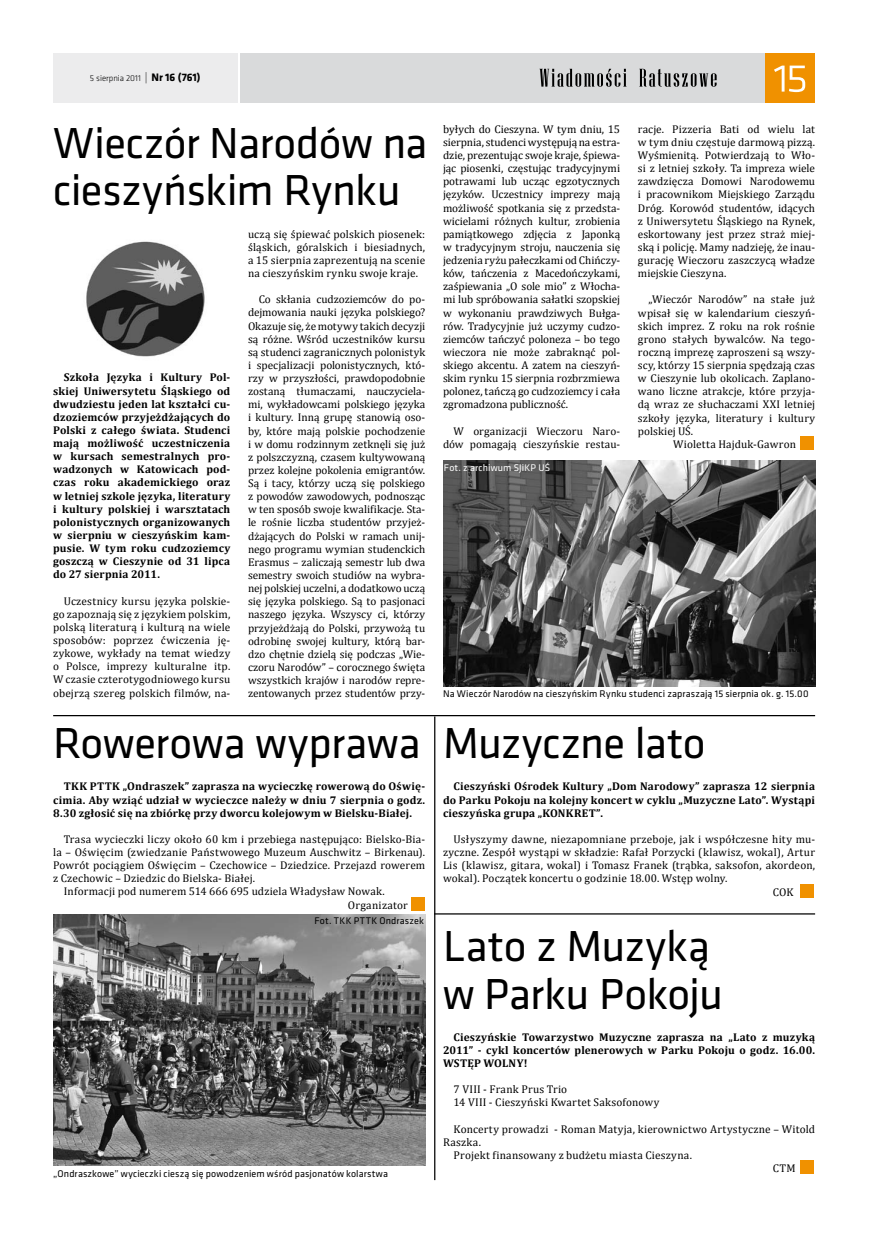
<style>
.page{position:relative;width:886px;height:1251px;background:#fff}
.page>*{position:absolute;margin:0;border:0;box-sizing:border-box;transform-origin:0 0}
.t1{font:45px/47.5px "Klavika";letter-spacing:-.01em;color:#000}
.t2{font:11.25px/13.1px "Cambria";letter-spacing:.015em;color:#000;text-align:justify}
.t3{font:700 11.25px/13.1px "Cambria";letter-spacing:.015em;color:#000;text-align:justify}
.t4{font:11.25px "Cambria";letter-spacing:-.005em;color:#000}
.t5{font:10px "Klavika";letter-spacing:.015em;color:#000}
.t6{font:10px "Klavika";letter-spacing:.015em;color:#fff}
.t7{font:300 8.75px "Klavika";color:#000}
.s1{font-size:11.25px}
.s2{font-weight:700;font-size:11.25px}
</style>
<div class="page">
<div style="left:53px;top:53px;width:184px;height:50px;background:#ececed"></div>
<div style="left:240px;top:54px;width:574px;height:49px;background:#d9dadb"></div>
<svg style="left:639px;top:69px;width:78px;height:18px"></svg>
<svg style="left:539px;top:69px;width:87px;height:18px"></svg>
<div style="left:765px;top:54px;width:49px;height:49px;background:#f09100"></div>
<svg style="left:774px;top:66px;width:31px;height:26px"></svg>
<img style="left:86px;top:241px;width:119px;height:116px">
<img style="left:443px;top:461px;width:372px;height:226px">
<img style="left:53px;top:914px;width:372px;height:252px">
<hr style="left:53px;top:715px;width:762px;height:1px;background:#000">
<hr style="left:434px;top:913px;width:381px;height:1px;background:#000">
<hr style="left:434px;top:716px;width:1px;height:464px;background:#000">
<div style="left:411px;top:897px;width:13px;height:14px;background:#f09100"></div>
<div style="left:801px;top:1161px;width:13px;height:13px;background:#f09100"></div>
<div style="left:801px;top:884px;width:13px;height:14px;background:#f09100"></div>
<div style="left:801px;top:437px;width:13px;height:13px;background:#f09100"></div>
<p class="t7" style="left:90px;top:73px;width:112px">5 sierpnia 2011 <span class="s1">|</span> <span class="s2">Nr 16 (761)</span></p>
<h1 class="t1" style="left:53px;top:118px;width:376px">Wieczór Narodów na cieszyńskim Rynku</h1>
<p class="t3" style="left:53px;top:371px;width:179px;text-indent:11px">Szkoła Języka i Kultury Pol&shy;skiej Uniwersytetu Śląskiego od dwudziestu jeden lat kształci cu&shy;dzoziemców przyjeżdżających do Polski z całego świata. Studenci mają możliwość uczestniczenia w kursach semestralnych pro&shy;wadzonych w Katowicach pod&shy;czas roku akademickiego oraz w letniej szkole języka, literatury i kultury polskiej i warsztatach polonistycznych organizowanych w sierpniu w cieszyńskim kam&shy;pusie. W tym roku cudzoziemcy goszczą w Cieszynie od 31 lipca do 27 sierpnia 2011.</p>
<p class="t2" style="left:53px;top:594px;width:179px;text-indent:11px">Uczestnicy kursu języka polskie&shy;go zapoznają się z językiem polskim, polską literaturą i kulturą na wiele sposobów: poprzez ćwiczenia ję&shy;zykowe, wykłady na temat wiedzy o Polsce, imprezy kulturalne itp.<br>W czasie czterotygodniowego kursu obejrzą szereg polskich filmów, na-</p>
<p class="t2" style="left:248px;top:227px;width:179px">uczą się śpiewać polskich piosenek: śląskich, góralskich i biesiadnych, a 15 sierpnia zaprezentują na scenie na cieszyńskim rynku swoje kraje.</p>
<p class="t2" style="left:248px;top:293px;width:179px;text-indent:11px">Co skłania cudzoziemców do po&shy;dejmowania nauki języka polskiego?<br>Okazuje się, że motywy takich decyzji są różne. Wśród uczestników kursu są studenci zagranicznych polonistyk i specjalizacji polonistycznych, któ&shy;rzy w przyszłości, prawdopodobnie zostaną tłumaczami, nauczyciela&shy;mi, wykładowcami polskiego języka i kultury. Inną grupę stanowią oso&shy;by, które mają polskie pochodzenie i w domu rodzinnym zetknęli się już z polszczyzną, czasem kultywowaną przez kolejne pokolenia emigrantów.<br>Są i tacy, którzy uczą się polskiego z powodów zawodowych, podnosząc w ten sposób swoje kwalifikacje. Sta&shy;le rośnie liczba studentów przyjeż&shy;dżających do Polski w ramach unij&shy;nego programu wymian studenckich Erasmus – zaliczają semestr lub dwa semestry swoich studiów na wybra&shy;nej polskiej uczelni, a dodatkowo uczą się języka polskiego. Są to pasjonaci naszego języka. Wszyscy ci, którzy przyjeżdżają do Polski, przywożą tu odrobinę swojej kultury, którą bar&shy;dzo chętnie dzielą się podczas „Wie&shy;czoru Narodów” – corocznego święta wszystkich krajów i narodów repre&shy;zentowanych przez studentów przy-</p>
<h1 class="t1" style="left:53px;top:717px;width:369px">Rowerowa wyprawa</h1>
<p class="t3" style="left:53px;top:780px;width:374px;text-indent:11px">TKK PTTK „Ondraszek” zaprasza na wycieczkę rowerową do Oświę&shy;cimia. Aby wziąć udział w wycieczce należy w dniu 7 sierpnia o godz.<br>8.30 zgłosić się na zbiórkę przy dworcu kolejowym w Bielsku-Białej.</p>
<p class="t2" style="left:64px;top:832px;width:363px">Trasa wycieczki liczy około 60 km i przebiega następująco: Bielsko-Bia-</p>
<p class="t2" style="left:53px;top:846px;width:374px">la – Oświęcim (zwiedzanie Państwowego Muzeum Auschwitz – Birkenau).</p>
<p class="t2" style="left:53px;top:859px;width:373px">Powrót pociągiem Oświęcim – Czechowice – Dziedzice. Przejazd rowerem</p>
<p class="t2" style="left:53px;top:872px;width:203px">z Czechowic – Dziedzic do Bielska- Białej.</p>
<p class="t2" style="left:64px;top:885px;width:323px">Informacji pod numerem 514 666 695 udziela Władysław Nowak.</p>
<p class="t2" style="left:348px;top:898px;width:61px">Organizator</p>
<p class="t5" style="left:314px;top:914px;width:111px">Fot. TKK PTTK Ondraszek</p>
<p class="t5" style="left:53px;top:1167px;width:336px">„Ondraszkowe” wycieczki cieszą się powodzeniem wśród pasjonatów kolarstwa</p>
<p class="t2" style="left:443px;top:122px;width:179px">byłych do Cieszyna. W tym dniu, 15 sierpnia, studenci występują na estra&shy;dzie, prezentując swoje kraje, śpiewa&shy;jąc piosenki, częstując tradycyjnymi potrawami lub ucząc egzotycznych języków. Uczestnicy imprezy mają możliwość spotkania się z przedsta&shy;wicielami różnych kultur, zrobienia pamiątkowego zdjęcia z Japonką w tradycyjnym stroju, nauczenia się jedzenia ryżu pałeczkami od Chińczy&shy;ków, tańczenia z Macedończykami, zaśpiewania „O sole mio” z Włocha&shy;mi lub spróbowania sałatki szopskiej w wykonaniu prawdziwych Bułga&shy;rów. Tradycyjnie już uczymy cudzo&shy;ziemców tańczyć poloneza – bo tego wieczora nie może zabraknąć pol&shy;skiego akcentu. A zatem na cieszyń&shy;skim rynku 15 sierpnia rozbrzmiewa polonez, tańczą go cudzoziemcy i cała zgromadzona publiczność.</p>
<p class="t2" style="left:443px;top:424px;width:179px;text-align:right">W organizacji Wieczoru Naro&shy;dów pomagają cieszyńskie restau-</p>
<p class="t6" style="left:444px;top:461px;width:108px">Fot. z archiwum SJiKP UŚ</p>
<p class="t2" style="left:638px;top:122px;width:179px">racje. Pizzeria Bati od wielu lat w tym dniu częstuje darmową pizzą.<br>Wyśmienitą. Potwierdzają to Wło&shy;si z letniej szkoły. Ta impreza wiele zawdzięcza Domowi Narodowemu i pracownikom Miejskiego Zarządu Dróg. Korowód studentów, idących z Uniwersytetu Śląskiego na Rynek, eskortowany jest przez straż miej&shy;ską i policję. Mamy nadzieję, że inau&shy;gurację Wieczoru zaszczycą władze miejskie Cieszyna.</p>
<p class="t2" style="left:648px;top:293px;width:168px">„Wieczór Narodów” na stałe już</p>
<p class="t2" style="left:638px;top:306px;width:179px">wpisał się w kalendarium cieszyń-</p>
<p class="t2" style="left:638px;top:319px;width:179px">skich imprez. Z roku na rok rośnie</p>
<p class="t2" style="left:638px;top:332px;width:179px">grono stałych bywalców. Na tego-</p>
<p class="t2" style="left:638px;top:345px;width:179px">roczną imprezę zaproszeni są wszy-</p>
<p class="t2" style="left:638px;top:359px;width:179px">scy, którzy 15 sierpnia spędzają czas</p>
<p class="t2" style="left:638px;top:372px;width:179px">w Cieszynie lub okolicach. Zaplano-</p>
<p class="t2" style="left:638px;top:385px;width:179px">wano liczne atrakcje, które przyja-</p>
<p class="t2" style="left:638px;top:398px;width:179px">dą wraz ze słuchaczami XXI letniej</p>
<p class="t2" style="left:638px;top:411px;width:179px">szkoły języka, literatury i kultury</p>
<p class="t4" style="left:638px;top:424px;width:57px">polskiej UŚ.</p>
<p class="t2" style="left:673px;top:437px;width:124px">Wioletta Hajduk-Gawron</p>
<p class="t5" style="left:443px;top:687px;width:367px">Na Wieczór Narodów na cieszyńskim Rynku studenci zapraszają 15 sierpnia ok. g. 15.00</p>
<h1 class="t1" style="left:443px;top:718px;width:264px">Muzyczne lato</h1>
<p class="t3" style="left:443px;top:780px;width:374px;text-indent:11px">Cieszyński Ośrodek Kultury „Dom Narodowy” zaprasza 12 sierpnia do Parku Pokoju na kolejny koncert w cyklu „Muzyczne Lato”. Wystąpi cieszyńska grupa „KONKRET”.</p>
<p class="t2" style="left:454px;top:832px;width:363px">Usłyszymy dawne, niezapomniane przeboje, jak i współczesne hity mu-</p>
<p class="t2" style="left:443px;top:846px;width:373px">zyczne. Zespół wystąpi w składzie: Rafał Porzycki (klawisz, wokal), Artur</p>
<p class="t2" style="left:443px;top:859px;width:374px">Lis (klawisz, gitara, wokal) i Tomasz Franek (trąbka, saksofon, akordeon,</p>
<p class="t2" style="left:443px;top:872px;width:286px">wokal). Początek koncertu o godzinie 18.00. Wstęp wolny.</p>
<p class="t2" style="left:773px;top:885px;width:22px">COK</p>
<h1 class="t1" style="left:443px;top:921px;width:282px">Lato z Muzyką w Parku Pokoju</h1>
<p class="t3" style="left:443px;top:1030px;width:373px;text-indent:11px">Cieszyńskie Towarzystwo Muzyczne zaprasza na „Lato z muzyką 2011” - cykl koncertów plenerowych w Parku Pokoju o godz. 16.00.<br>WSTĘP WOLNY!</p>
<p class="t2" style="left:454px;top:1083px;width:207px">7 VIII - Frank Prus Trio<br>14 VIII - Cieszyński Kwartet Saksofonowy</p>
<p class="t2" style="left:454px;top:1122px;width:363px">Koncerty prowadzi - Roman Matyja, kierownictwo Artystyczne – Witold</p>
<p class="t2" style="left:443px;top:1135px;width:40px">Raszka.</p>
<p class="t2" style="left:454px;top:1148px;width:240px">Projekt finansowany z budżetu miasta Cieszyna.</p>
<p class="t2" style="left:773px;top:1161px;width:24px">CTM</p>
</div>
